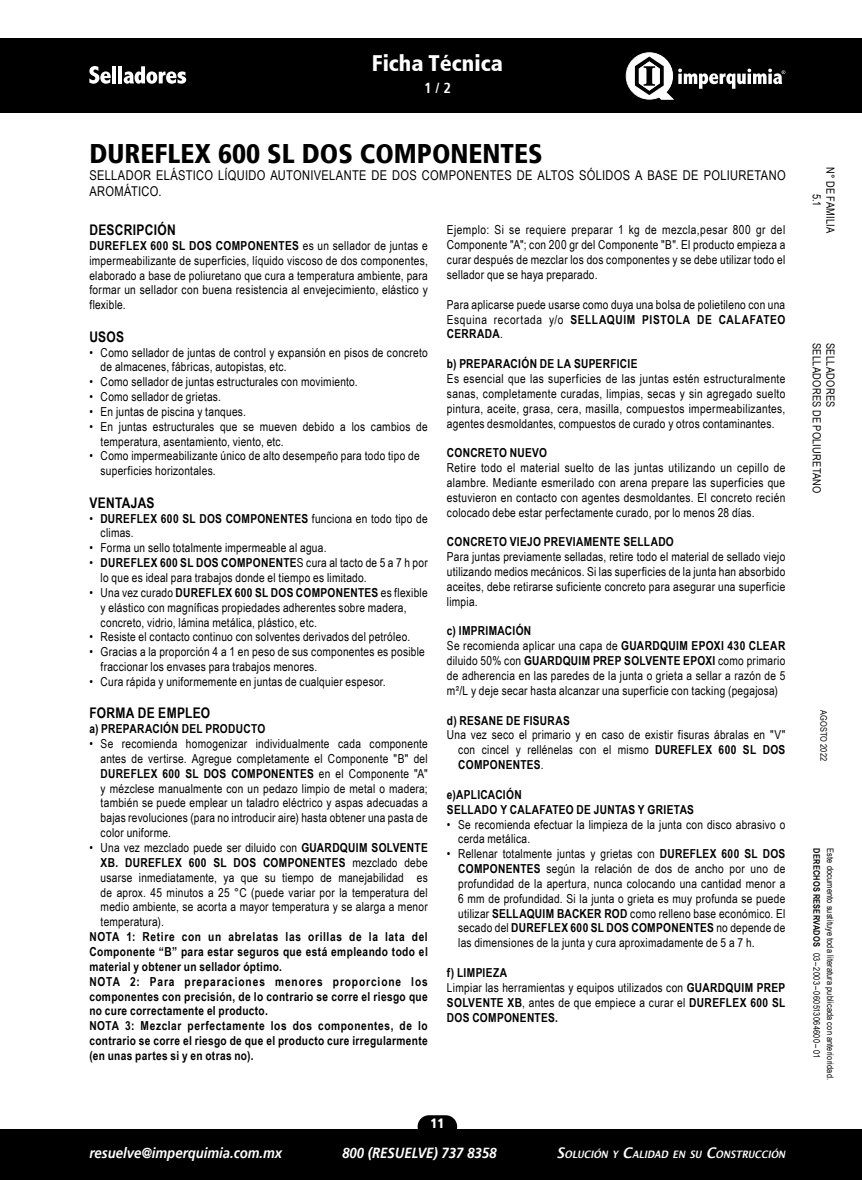
<style>
.page{position:relative;width:862px;height:1180px;background:#fff}
.page>*{position:absolute;margin:0;border:0;box-sizing:border-box;transform-origin:0 0}
.t1{font:900 condensed 27px "Frutiger 77";color:#000}
.t2{font:900 condensed 22.5px "Frutiger 77";color:#fff}
.t3{font:italic 700 14.62px "Frutiger 66";color:#fff;scale:.9 1}
.t4{font:700 14.62px "Arial Narrow";letter-spacing:.02em;color:#000}
.t5{font:700 condensed 14.62px "Frutiger 67";color:#fff}
.t6{font:13.5px/16.2px "Arial Narrow";letter-spacing:.025em;color:#000}
.t7{font:900 condensed 13.5px "Frutiger 77";color:#fff}
.t8{font:12.38px/14.8px "Arial Narrow";letter-spacing:.02em;color:#000;text-align:justify}
.t9{font:700 12.38px/14.8px "Arial Narrow";letter-spacing:.03em;color:#000}
.t10{font:11.25px/13.5px "Arial Narrow";letter-spacing:.025em;color:#000;text-align:center}
.t11{font:italic 10.35px "Lucida Becker Sans Demi";color:#fff;scale:.9 1}
.t12{font:9px/13.5px "Arial Narrow";letter-spacing:.02em;color:#000}
.t13{font:700 9px "Arial Narrow";letter-spacing:.025em;color:#000}
.s1{font-weight:700}
.s2{font-size:14.62px}
</style>
<div class="page">
<div style="left:0;top:38px;width:861px;height:75px;background:#000"></div>
<div style="left:0;top:1129px;width:861px;height:51px;background:#000"></div>
<div style="left:417px;top:1115px;width:40px;height:23px;background:#000;border-radius:11px"></div>
<svg style="left:625px;top:52px;width:159px;height:48px"></svg>
<svg style="left:89px;top:66px;width:22px;height:18px"></svg>
<hr style="left:112px;top:66px;width:4px;height:17px;background:#fff">
<hr style="left:118px;top:66px;width:4px;height:17px;background:#fff">
<svg style="left:124px;top:66px;width:62px;height:18px"></svg>
<h2 class="t2" style="left:371px;top:50px;width:132px">Ficha Técnica</h2>
<p class="t5" style="left:424px;top:79px;width:28px">1 / 2</p>
<h1 class="t1" style="left:89px;top:138px;width:454px">DUREFLEX 600 SL DOS COMPONENTES</h1>
<p class="t6" style="left:89px;top:166px;width:697px">SELLADOR ELÁSTICO LÍQUIDO AUTONIVELANTE DE DOS COMPONENTES DE ALTOS SÓLIDOS A BASE DE POLIURETANO<br>AROMÁTICO.</p>
<p class="t4" style="left:89px;top:219px;width:88px">DESCRIPCIÓN</p>
<p class="t8" style="left:89px;top:238px;width:340px"><span class="s1">DUREFLEX 600 SL DOS COMPONENTES</span> es un sellador de juntas e impermeabilizante de superficies, líquido viscoso de dos componentes, elaborado a base de poliuretano que cura a temperatura ambiente, para formar un sellador con buena resistencia al envejecimiento, elástico y flexible.</p>
<p class="t4" style="left:89px;top:325px;width:36px">USOS</p>
<p class="t8" style="left:101px;top:344px;width:328px;text-indent:-11px">• Como sellador de juntas de control y expansión en pisos de concreto de almacenes, fábricas, autopistas, etc.</p>
<p class="t8" style="left:89px;top:374px;width:270px">• Como sellador de juntas estructurales con movimiento.</p>
<p class="t8" style="left:89px;top:389px;width:133px">• Como sellador de grietas.</p>
<p class="t8" style="left:89px;top:404px;width:158px">• En juntas de piscina y tanques.</p>
<p class="t8" style="left:101px;top:419px;width:328px;text-indent:-11px">• En juntas estructurales que se mueven debido a los cambios de temperatura, asentamiento, viento, etc.</p>
<p class="t8" style="left:101px;top:448px;width:320px;text-indent:-11px">• Como impermeabilizante único de alto desempeño para todo tipo de superficies horizontales.</p>
<p class="t4" style="left:89px;top:491px;width:67px">VENTAJAS</p>
<p class="t8" style="left:101px;top:510px;width:328px;text-indent:-11px">• <span class="s1">DUREFLEX 600 SL DOS COMPONENTES</span> funciona en todo tipo de climas.</p>
<p class="t8" style="left:89px;top:540px;width:238px">• Forma un sello totalmente impermeable al agua.</p>
<p class="t8" style="left:101px;top:555px;width:328px;text-indent:-11px">• <span class="s1">DUREFLEX 600 SL DOS COMPONENTE</span>S cura al tacto de 5 a 7 h por lo que es ideal para trabajos donde el tiempo es limitado.</p>
<p class="t8" style="left:101px;top:585px;width:328px;text-align:left;text-indent:-11px">• Una vez curado <span class="s1">DUREFLEX 600 SL DOS COMPONENTES</span> es flexible y elástico con magníficas propiedades adherentes sobre madera, concreto, vidrio, lámina metálica, plástico, etc.</p>
<p class="t8" style="left:89px;top:629px;width:322px">• Resiste el contacto continuo con solventes derivados del petróleo.</p>
<p class="t8" style="left:101px;top:644px;width:325px;text-indent:-11px">• Gracias a la proporción 4 a 1 en peso de sus componentes es posible fraccionar los envases para trabajos menores.</p>
<p class="t8" style="left:89px;top:674px;width:298px">• Cura rápida y uniformemente en juntas de cualquier espesor.</p>
<p class="t4" style="left:89px;top:702px;width:122px">FORMA DE EMPLEO</p>
<p class="t9" style="left:89px;top:721px;width:177px">a) PREPARACIÓN DEL PRODUCTO</p>
<p class="t8" style="left:101px;top:736px;width:328px;text-indent:-11px">• Se recomienda homogenizar individualmente cada componente antes de vertirse. Agregue completamente el Componente "B" del <span class="s1">DUREFLEX 600 SL DOS COMPONENTES</span> en el Componente "A" y mézclese manualmente con un pedazo limpio de metal o madera; también se puede emplear un taladro eléctrico y aspas adecuadas a bajas revoluciones (para no introducir aire) hasta obtener una pasta de color uniforme.</p>
<p class="t8" style="left:101px;top:840px;width:328px;text-indent:-11px">• Una vez mezclado puede ser diluido con <span class="s1">GUARDQUIM SOLVENTE XB. DUREFLEX 600 SL DOS COMPONENTES</span> mezclado debe usarse inmediatamente, ya que su tiempo de manejabilidad es de aprox. 45 minutos a 25 °C (puede variar por la temperatura del medio ambiente, se acorta a mayor temperatura y se alarga a menor temperatura).</p>
<p class="t9" style="left:89px;top:929px;width:340px">NOTA 1: Retire con un abrelatas las orillas de la lata del Componente “B” para estar seguros que está empleando todo el material y obtener un sellador óptimo.<br>NOTA 2: Para preparaciones menores proporcione los componentes con precisión, de lo contrario se corre el riesgo que no cure correctamente el producto.<br>NOTA 3: Mezclar perfectamente los dos componentes, de lo contrario se corre el riesgo de que el producto cure irregularmente (en unas partes si y en otras no).</p>
<p class="t8" style="left:446px;top:222px;width:340px">Ejemplo: Si se requiere preparar 1 kg de mezcla,pesar 800 gr del Componente "A"; con 200 gr del Componente "B". El producto empieza a curar después de mezclar los dos componentes y se debe utilizar todo el sellador que se haya preparado.</p>
<p class="t8" style="left:446px;top:296px;width:340px">Para aplicarse puede usarse como duya una bolsa de polietileno con una Esquina recortada y/o <span class="s1">SELLAQUIM PISTOLA DE CALAFATEO CERRADA</span>.</p>
<p class="t9" style="left:446px;top:356px;width:192px">b) PREPARACIÓN DE LA SUPERFICIE</p>
<p class="t8" style="left:446px;top:371px;width:340px">Es esencial que las superficies de las juntas estén estructuralmente sanas, completamente curadas, limpias, secas y sin agregado suelto pintura, aceite, grasa, cera, masilla, compuestos impermeabilizantes, agentes desmoldantes, compuestos de curado y otros contaminantes.</p>
<p class="t9" style="left:446px;top:445px;width:101px">CONCRETO NUEVO</p>
<p class="t8" style="left:446px;top:460px;width:340px">Retire todo el material suelto de las juntas utilizando un cepillo de alambre. Mediante esmerilado con arena prepare las superficies que estuvieron en contacto con agentes desmoldantes. El concreto recién colocado debe estar perfectamente curado, por lo menos 28 días.</p>
<p class="t9" style="left:446px;top:534px;width:228px">CONCRETO VIEJO PREVIAMENTE SELLADO</p>
<p class="t8" style="left:446px;top:549px;width:340px">Para juntas previamente selladas, retire todo el material de sellado viejo utilizando medios mecánicos. Si las superficies de la junta han absorbido aceites, debe retirarse suficiente concreto para asegurar una superficie limpia.</p>
<p class="t8" style="left:446px;top:623px;width:340px;text-align:left"><span class="s1">c) IMPRIMACIÓN<br></span>Se recomienda aplicar una capa de <span class="s1">GUARDQUIM EPOXI 430 CLEAR </span>diluido 50% con <span class="s1">GUARDQUIM PREP SOLVENTE EPOXI</span> como primario de adherencia en las paredes de la junta o grieta a sellar a razón de 5 m²/L y deje secar hasta alcanzar una superficie con tacking (pegajosa)</p>
<p class="t9" style="left:446px;top:712px;width:124px">d) RESANE DE FISURAS</p>
<p class="t8" style="left:458px;top:727px;width:328px;text-indent:-11px">Una vez seco el primario y en caso de existir fisuras ábralas en "V" con cincel y rellénelas con el mismo <span class="s1">DUREFLEX 600 SL DOS COMPONENTES</span>.</p>
<p class="t9" style="left:446px;top:786px;width:248px">e)APLICACIÓN<br>SELLADO Y CALAFATEO DE JUNTAS Y GRIETAS</p>
<p class="t8" style="left:458px;top:816px;width:328px;text-indent:-11px">• Se recomienda efectuar la limpieza de la junta con disco abrasivo o cerda metálica.</p>
<p class="t8" style="left:458px;top:846px;width:328px;text-indent:-11px">• Rellenar totalmente juntas y grietas con <span class="s1">DUREFLEX 600 SL DOS COMPONENTES</span> según la relación de dos de ancho por uno de profundidad de la apertura, nunca colocando una cantidad menor a 6 mm de profundidad. Si la junta o grieta es muy profunda se puede utilizar <span class="s1">SELLAQUIM BACKER ROD</span> como relleno base económico. El secado del <span class="s1">DUREFLEX 600 SL DOS COMPONENTES</span> no depende de las dimensiones de la junta y cura aproximadamente de 5 a 7 h.</p>
<p class="t8" style="left:446px;top:965px;width:340px;text-align:left"><span class="s1">f) LIMPIEZA<br></span>Limpiar las herramientas y equipos utilizados con <span class="s1">GUARDQUIM PREP SOLVENTE XB</span>, antes de que empiece a curar el <span class="s1">DUREFLEX 600 SL DOS COMPONENTES.</span></p>
<p class="t7" style="left:430px;top:1115px;width:16px">11</p>
<p class="t3" style="left:89px;top:1144px;width:216px">resuelve@imperquimia.com.mx</p>
<p class="t3" style="left:342px;top:1144px;width:173px">800 (RESUELVE) 737 8358</p>
<p class="t11" style="left:556px;top:1148px;width:255px"><span class="s2">S</span>OLUCIÓN Y <span class="s2">C</span>ALIDAD EN SU <span class="s2">C</span>ONSTRUCCIÓN</p>
<p class="t10" style="left:837px;top:167px;width:68px;rotate:90deg">N° DE FAMILIA<br>5.1</p>
<p class="t10" style="left:823px;top:343px;width:152px;rotate:90deg">SELLADORES DE POLIURETANO</p>
<p class="t10" style="left:837px;top:343px;width:66px;rotate:90deg">SELLADORES</p>
<p class="t12" style="left:830px;top:710px;width:53px;rotate:90deg">AGOSTO 2022</p>
<p class="t13" style="left:823px;top:848px;width:100px;rotate:90deg">DERECHOS RESERVADOS</p>
<p class="t12" style="left:836px;top:953px;width:128px;text-indent:-105px;rotate:90deg">Este documento sustituye toda literatura publicada con anterioridad.<br>03–2003– 060513064600–01</p>
</div>
